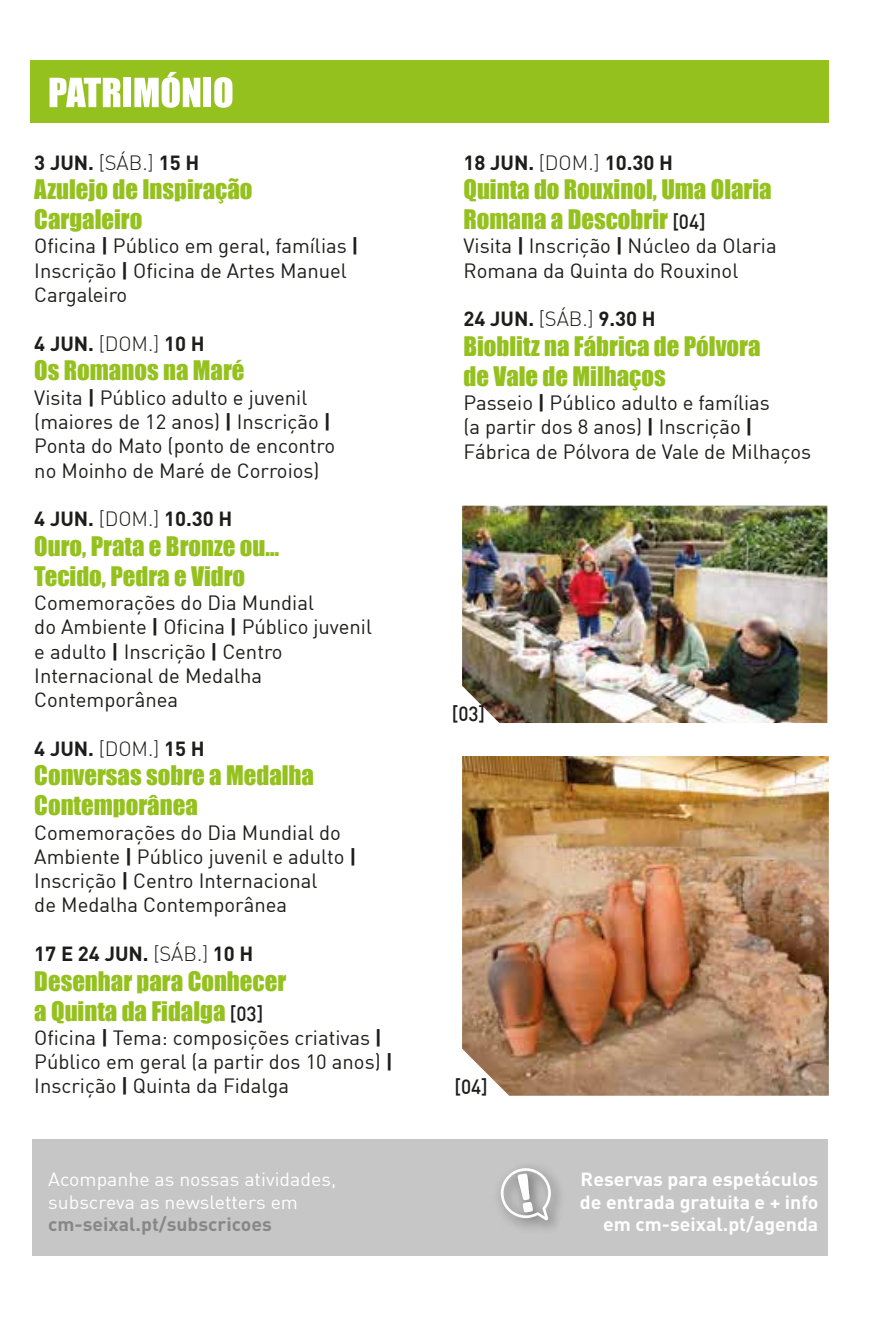
<style>
.page{position:relative;width:893px;height:1340px;background:#fff}
.page>*{position:absolute;margin:0;border:0;box-sizing:border-box;transform-origin:0 0}
.t1{font:24.75px/29.7px "Impact";color:#95c11f}
.t2{font:20.25px/24.3px "DIN";color:#1d1d1b}
.t3{font:700 20.25px "DIN";color:#1d1d1b}
.t4{font:500 20.25px "DIN";color:#1d1d1b;scale:.94 1}
.t5{font:700 18.9px/22.5px "DIN";color:#fff;text-align:right}
.t6{font:18.9px/22.5px "DIN";color:#fff}
.t7{font:700 18.9px "DIN";color:#878787}
.s1{font-weight:300}
.s2{font-weight:700}
.s3{font-family:"DIN";font-weight:500;font-size:20.25px;color:#1d1d1b}
</style>
<div class="page">
<div style="left:33px;top:1139px;width:795px;height:117px;background:#c6c6c6"></div>
<svg style="left:500px;top:1168px;width:51px;height:52px"></svg>
<div style="left:30px;top:61px;width:799px;height:62px;background:#95c11f"></div>
<svg style="left:49px;top:72px;width:184px;height:36px"></svg>
<img style="left:462px;top:756px;width:366px;height:339px">
<img style="left:462px;top:505px;width:365px;height:218px">
<p class="t3" style="left:34px;top:149px;width:166px">3 JUN. <span class="s1">[SÁB.]</span> 15 H</p>
<p class="t1" style="left:34px;top:174px;width:220px">Azulejo de Inspiração<br>Cargaleiro</p>
<p class="t2" style="left:34px;top:233px;width:326px">Oficina <span class="s2">|</span> Público em geral, famílias <span class="s2">|<br></span>Inscrição <span class="s2">|</span> Oficina de Artes Manuel<br>Cargaleiro</p>
<p class="t3" style="left:34px;top:330px;width:172px">4 JUN. <span class="s1">[DOM.]</span> 10 H</p>
<p class="t1" style="left:34px;top:355px;width:212px">Os Romanos na Maré</p>
<p class="t2" style="left:34px;top:385px;width:302px">Visita <span class="s2">|</span> Público adulto e juvenil (maiores de 12 anos) <span class="s2">|</span> Inscrição <span class="s2">|<br></span>Ponta do Mato (ponto de encontro no Moinho de Maré de Corroios)</p>
<p class="t3" style="left:34px;top:505px;width:200px">4 JUN. <span class="s1">[DOM.]</span> 10.30 H</p>
<p class="t1" style="left:34px;top:530px;width:246px">Ouro, Prata e Bronze ou…<br>Tecido, Pedra e Vidro</p>
<p class="t2" style="left:34px;top:590px;width:339px">Comemorações do Dia Mundial<br>do Ambiente <span class="s2">|</span> Oficina <span class="s2">|</span> Público juvenil e adulto <span class="s2">|</span> Inscrição <span class="s2">|</span> Centro<br>Internacional de Medalha<br>Contemporânea</p>
<p class="t3" style="left:34px;top:735px;width:172px">4 JUN. <span class="s1">[DOM.]</span> 15 H</p>
<p class="t1" style="left:34px;top:760px;width:281px">Conversas sobre a Medalha<br>Contemporânea</p>
<p class="t2" style="left:34px;top:819px;width:324px">Comemorações do Dia Mundial do<br>Ambiente <span class="s2">|</span> Público juvenil e adulto <span class="s2">|<br></span>Inscrição <span class="s2">|</span> Centro Internacional<br>de Medalha Contemporânea</p>
<p class="t3" style="left:34px;top:940px;width:221px">17 E 24 JUN. <span class="s1">[SÁB.]</span> 10 H</p>
<p class="t1" style="left:34px;top:965px;width:253px">Desenhar para Conhecer a Quinta da Fidalga <span class="s3">[03]</span></p>
<p class="t2" style="left:34px;top:1024px;width:360px">Oficina <span class="s2">|</span> Tema: composições criativas <span class="s2">|<br></span>Público em geral (a partir dos 10 anos) <span class="s2">|<br></span>Inscrição <span class="s2">|</span> Quinta da Fidalga</p>
<p class="t6" style="left:48px;top:1167px;width:289px">Acompanhe as nossas atividades, subscreva as newsletters em</p>
<p class="t7" style="left:48px;top:1211px;width:225px">cm-seixal.pt/subscricoes</p>
<p class="t3" style="left:463px;top:149px;width:211px">18 JUN. <span class="s1">[DOM.]</span> 10.30 H</p>
<p class="t1" style="left:463px;top:174px;width:310px">Quinta do Rouxinol, Uma Olaria<br>Romana a Descobrir <span class="s3">[04]</span></p>
<p class="t2" style="left:463px;top:233px;width:314px">Visita <span class="s2">|</span> Inscrição <span class="s2">|</span> Núcleo da Olaria<br>Romana da Quinta do Rouxinol</p>
<p class="t3" style="left:463px;top:306px;width:194px">24 JUN. <span class="s1">[SÁB.]</span> 9.30 H</p>
<p class="t1" style="left:463px;top:331px;width:298px">Bioblitz na Fábrica de Pólvora de Vale de Milhaços</p>
<p class="t2" style="left:463px;top:390px;width:349px">Passeio <span class="s2">|</span> Público adulto e famílias<br>(a partir dos 8 anos) <span class="s2">|</span> Inscrição <span class="s2">|<br></span>Fábrica de Pólvora de Vale de Milhaços</p>
<p class="t4" style="left:452px;top:701px;width:37px">[03]</p>
<p class="t4" style="left:454px;top:1073px;width:37px">[04]</p>
<p class="t5" style="left:580px;top:1166px;width:240px">Reservas para espetáculos de entrada gratuita e + info em cm-seixal.pt/agenda</p>
</div>
